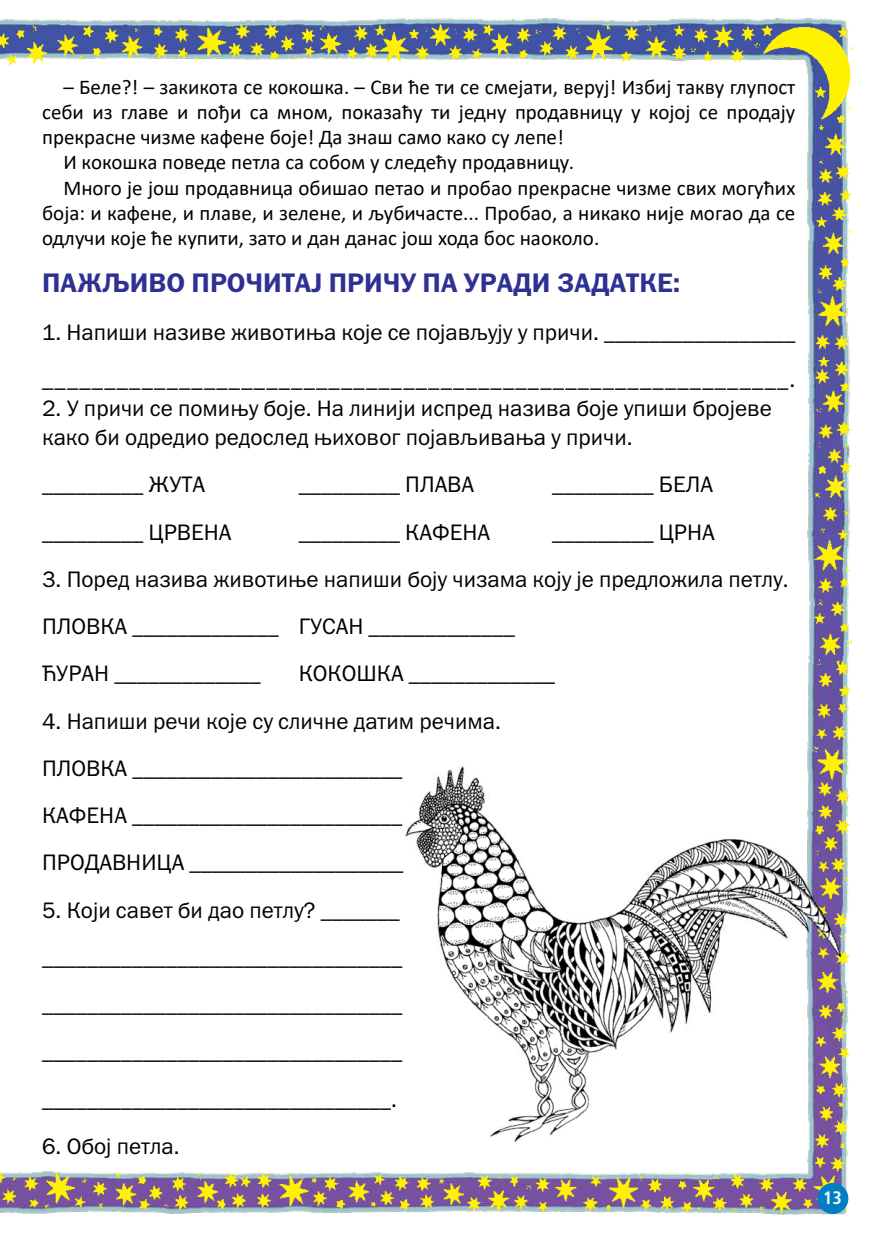
<style>
.page{position:relative;width:872px;height:1234px;background:#fff}
.page>*{position:absolute;margin:0;border:0;box-sizing:border-box;transform-origin:0 0}
.t1{font:700 27px "OC Franklin Gothic";color:#2e3092}
.t2{font:22.5px/47.2px "OC Franklin Gothic";color:#000}
.t3{font:21px "Calibri";color:#000}
.t4{font:700 18px "OC Frutiger Cond";color:#fff}
</style>
<div class="page">
<img style="left:0;top:18px;width:854px;height:1197px">
<img style="left:404px;top:761px;width:438px;height:385px">
<div style="left:817px;top:1182px;width:31px;height:31px;background:#007dc5;border-radius:50%"></div>
<p class="t3" style="left:63px;top:72px;width:733px">– Беле?! – закикота се кокошка. – Сви ће ти се смејати, веруј! Избиј такву глупост</p>
<p class="t3" style="left:42px;top:97px;width:755px">себи из главе и пођи са мном, показаћу ти једну продавницу у којој се продају</p>
<p class="t3" style="left:42px;top:122px;width:523px">прекрасне чизме кафене боје! Да знаш само како су лепе!</p>
<p class="t3" style="left:63px;top:148px;width:512px">И кокошка поведе петла са собом у следећу продавницу.</p>
<p class="t3" style="left:63px;top:173px;width:733px">Много је још продавница обишао петао и пробао прекрасне чизме свих могућих</p>
<p class="t3" style="left:42px;top:198px;width:755px">боја: и кафене, и плаве, и зелене, и љубичасте... Пробао, а никако није могао да се</p>
<p class="t3" style="left:42px;top:223px;width:559px">одлучи које ће купити, зато и дан данас још хода бос наоколо.</p>
<p class="t1" style="left:42px;top:268px;width:640px">ПАЖЉИВО ПРОЧИТАЈ ПРИЧУ ПА УРАДИ ЗАДАТКЕ:</p>
<p class="t2" style="left:42px;top:308px;width:755px">1. Напиши називе животиња које се појављују у причи. _________________ ____________________________________________________________.</p>
<p class="t2" style="left:42px;top:393px;width:731px;line-height:29.2px">2. У причи се помињу боје. На линији испред назива боје упиши бројеве како би одредио редослед њиховог појављивања у причи.</p>
<p class="t2" style="left:42px;top:460px;width:164px">_________ ЖУТА</p>
<p class="t2" style="left:299px;top:460px;width:177px">_________ ПЛАВА</p>
<p class="t2" style="left:552px;top:460px;width:162px">_________ БЕЛА</p>
<p class="t2" style="left:42px;top:508px;width:191px">_________ ЦРВЕНА</p>
<p class="t2" style="left:299px;top:508px;width:193px">_________ КАФЕНА</p>
<p class="t2" style="left:552px;top:508px;width:164px">_________ ЦРНА</p>
<p class="t2" style="left:42px;top:555px;width:748px">3. Поред назива животиње напиши боју чизама коју је предложила петлу.<br>ПЛОВКА _____________ ГУСАН _____________<br>ЋУРАН _____________</p>
<p class="t2" style="left:299px;top:649px;width:258px">КОКОШКА _____________</p>
<p class="t2" style="left:42px;top:696px;width:460px">4. Напиши речи које су сличне датим речима.<br>ПЛОВКА ________________________<br>КАФЕНА ________________________ ПРОДАВНИЦА ___________________</p>
<p class="t2" style="left:42px;top:885px;width:361px;text-align:justify">5. Који савет би дао петлу? _______ ________________________________ ________________________________ ________________________________ _______________________________.</p>
<p class="t2" style="left:42px;top:1121px;width:139px">6. Обој петла.</p>
<p class="t4" style="left:823px;top:1186px;width:20px">13</p>
</div>
